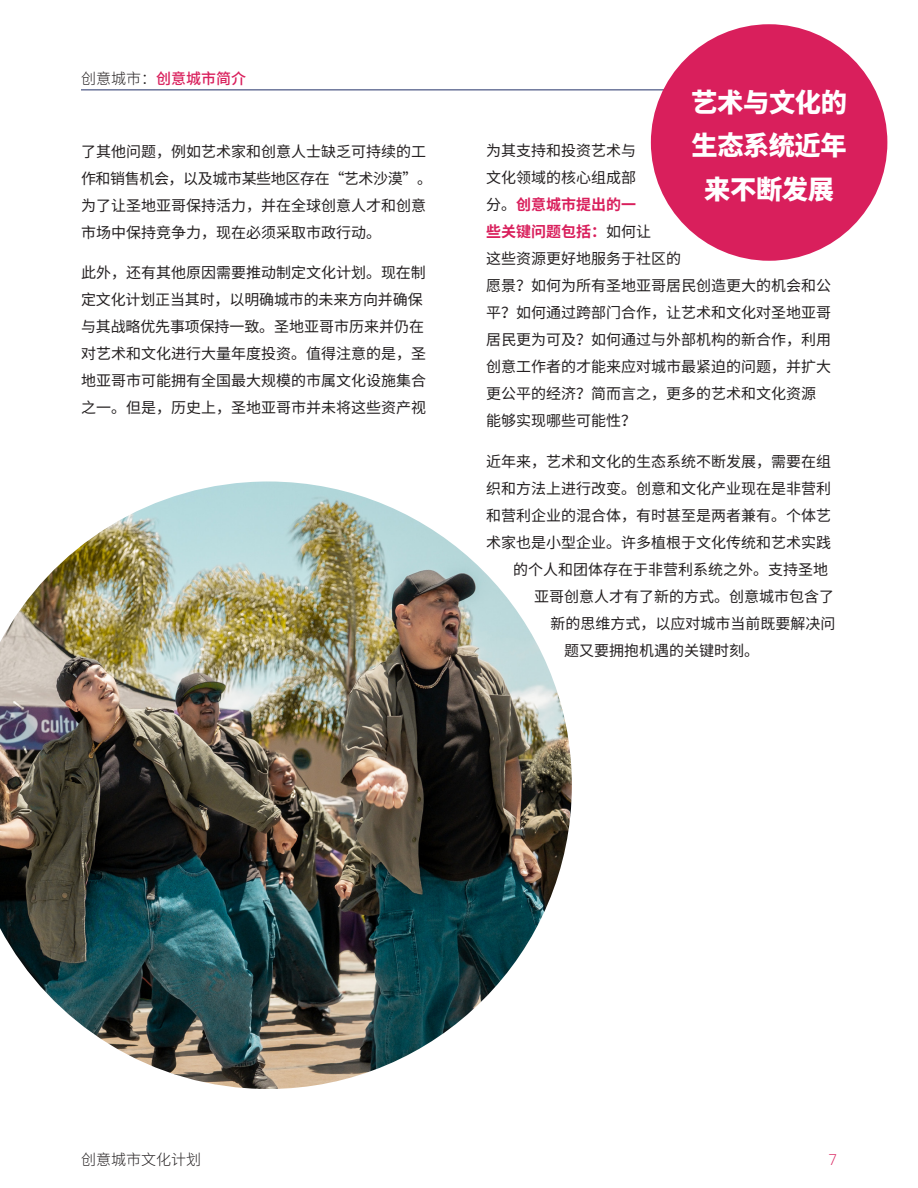
<style>
.page{position:relative;width:918px;height:1188px;background:#fff}
.page>*{position:absolute;margin:0;border:0;box-sizing:border-box;transform-origin:0 0}
.Body_Copy{font:900 26.25px/43.5px "Noto Sans CJ Ksc";letter-spacing:-.01em;color:#fff;text-align:center}
.Body_Copy-2{font:15px/27px "Noto Sans CJ Ksc";color:#231f20}
.t1{font:500 15px "Noto Sans CJ Ksc";color:#d91f5c}
.t2{font:300 15px "Noto Sans CJ Ksc";color:#231f20}
.t3{font:300 15px "Open Sans";color:#d91f5c}
.s1{font-weight:300;color:#231f20}
.s2{font-weight:700;color:#d91f5c}
</style>
<div class="page">
<img style="left:0;top:481px;width:572px;height:608px">
<hr style="left:81px;top:89px;width:756px;height:1px;background:#233168">
<div style="left:651px;top:24px;width:236px;height:237px;background:#d91f5c;border-radius:50%"></div>
<p class="t1" style="left:81px;top:70px;width:166px"><span class="s1">创意城市：</span>创意城市简介</p>
<p class="Body_Copy-2" style="left:81px;top:138px;width:353px">了其他问题，例如艺术家和创意人士缺乏可持续的工作和销售机会，以及城市某些地区存在“艺术沙漠”。为了让圣地亚哥保持活力，并在全球创意人才和创意市场中保持竞争力，现在必须采取市政行动。</p>
<p class="Body_Copy-2" style="left:81px;top:259px;width:346px">此外，还有其他原因需要推动制定文化计划。现在制定文化计划正当其时，以明确城市的未来方向并确保与其战略优先事项保持一致。圣地亚哥市历来并仍在对艺术和文化进行大量年度投资。值得注意的是，圣地亚哥市可能拥有全国最大规模的市属文化设施集合之一。但是，历史上，圣地亚哥市并未将这些资产视</p>
<p class="Body_Copy" style="left:691px;top:81px;width:158px">艺术与文化的生态系统近年来不断发展</p>
<p class="Body_Copy-2" style="left:486px;top:138px;width:346px">为其支持和投资艺术与<br>文化领域的核心组成部<br>分。<span class="s2">创意城市提出的一<br>些关键问题包括：</span>如何让<br>这些资源更好地服务于社区的<br>愿景？如何为所有圣地亚哥居民创造更大的机会和公平？如何通过跨部门合作，让艺术和文化对圣地亚哥居民更为可及？如何通过与外部机构的新合作，利用创意工作者的才能来应对城市最紧迫的问题，并扩大更公平的经济？简而言之，更多的艺术和文化资源能够实现哪些可能性？</p>
<p class="Body_Copy-2" style="left:486px;top:448px;width:346px">近年来，艺术和文化的生态系统不断发展，需要在组</p>
<p class="Body_Copy-2" style="left:486px;top:475px;width:346px">织和方法上进行改变。创意和文化产业现在是非营利</p>
<p class="Body_Copy-2" style="left:486px;top:502px;width:346px">和营利企业的混合体，有时甚至是两者兼有。个体艺</p>
<p class="Body_Copy-2" style="left:486px;top:529px;width:346px">术家也是小型企业。许多植根于文化传统和艺术实践</p>
<p class="Body_Copy-2" style="left:513px;top:556px;width:316px">的个人和团体存在于非营利系统之外。支持圣地</p>
<p class="Body_Copy-2" style="left:534px;top:583px;width:301px">亚哥创意人才有了新的方式。创意城市包含了</p>
<p class="Body_Copy-2" style="left:550px;top:610px;width:286px">新的思维方式，以应对城市当前既要解决问</p>
<p class="Body_Copy-2" style="left:564px;top:637px;width:196px">题又要拥抱机遇的关键时刻。</p>
<p class="t2" style="left:81px;top:1151px;width:121px">创意城市文化计划</p>
<p class="t3" style="left:828px;top:1149px;width:10px">7</p>
</div>
